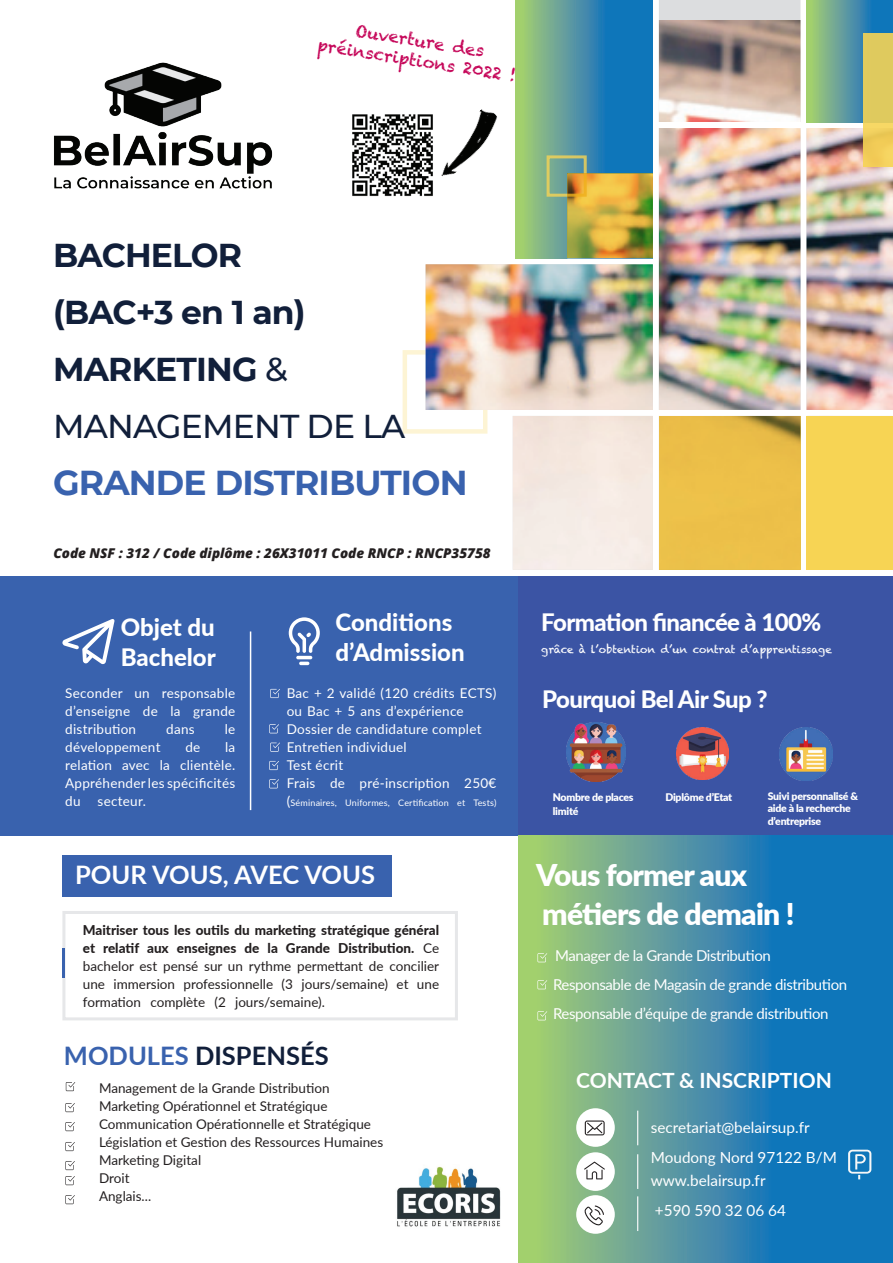
<style>
.page{position:relative;width:893px;height:1263px;background:#fff}
.page>*{position:absolute;margin:0;border:0;box-sizing:border-box;transform-origin:0 0}
.t1{font:700 34.5px "Montserrat";letter-spacing:-.025em;color:#3962ae}
.t2{font:700 33px/57px "Montserrat";letter-spacing:-.025em;color:#111f3a}
.t3{font:900 30px "Lato";letter-spacing:-.025em;color:#fff}
.t4{font:700 25.5px "Lato";color:#fff}
.t5{font:700 25.5px "Lato";color:#111f3a}
.t6{font:800 24px/30px "Lato";letter-spacing:-.01em;color:#fff}
.t7{font:700 21px "Lato";color:#fff}
.t8{font:16.5px/19.8px "Chalkduster";color:#c50558;text-align:center}
.t9{font:15.3px/30.6px "Lato";color:#fff}
.t10{font:15px/29px "Lato";letter-spacing:-.025em;color:#fff}
.t11{font:13.5px/18px "Lato";color:#231f20;text-align:justify}
.t12{font:13.5px/18px "Lato";letter-spacing:.02em;color:#fff;text-align:justify}
.t13{font:italic 800 13.5px "Open Sans";color:#231f20}
.t14{font:900 10.5px/12.5px "Lato";letter-spacing:-.025em;color:#fff}
.t15{font:10.5px "Chalkduster";color:#fff}
.t16{font:9px "Lato";letter-spacing:.02em;color:#fff}
.s1{font-weight:500}
.s2{font-size:13.5px}
.s3{font-weight:800}
.s4{color:#3962ae}
</style>
<div class="page">
<div style="left:0;top:576px;width:527px;height:260px;background:#3962ae"></div>
<div style="left:519px;top:576px;width:374px;height:260px;background:#3b54a4"></div>
<svg style="left:518px;top:836px;width:375px;height:427px;background:#4893a2"></svg>
<svg style="left:515px;top:0;width:378px;height:20px;background:#87b3bb"></svg>
<img style="left:426px;top:20px;width:467px;height:550px">
<div style="left:547px;top:155px;width:40px;height:42px;border:3px solid #f7d454"></div>
<div style="left:864px;top:33px;width:29px;height:134px;background:linear-gradient(to bottom,#d9c95f,#f2ce5a)"></div>
<div style="left:62px;top:855px;width:330px;height:41px;background:#3962ae"></div>
<div style="left:62px;top:911px;width:396px;height:109px;border:3px solid #e6e7e9"></div>
<hr style="left:62px;top:948px;width:3px;height:29px;background:#3962ae">
<div style="left:576px;top:1108px;width:39px;height:39px;background:#fff;border-radius:50%"></div>
<svg style="left:585px;top:1120px;width:20px;height:15px"></svg>
<div style="left:576px;top:1152px;width:39px;height:39px;background:#fff;border-radius:50%"></div>
<svg style="left:584px;top:1161px;width:21px;height:18px"></svg>
<div style="left:576px;top:1195px;width:39px;height:39px;background:#fff;border-radius:50%"></div>
<svg style="left:584px;top:1205px;width:20px;height:20px"></svg>
<hr style="left:637px;top:1110px;width:1px;height:35px;background:#fff">
<hr style="left:637px;top:1154px;width:1px;height:35px;background:#fff">
<hr style="left:637px;top:1196px;width:1px;height:35px;background:#fff">
<hr style="left:250px;top:631px;width:1px;height:179px;background:#fff">
<div style="left:659px;top:416px;width:141px;height:154px;background:#ecc049"></div>
<img style="left:567px;top:174px;width:86px;height:84px">
<div style="left:806px;top:416px;width:87px;height:154px;background:#f7d454"></div>
<svg style="left:65px;top:1103px;width:10px;height:9px"></svg>
<svg style="left:289px;top:617px;width:31px;height:36px"></svg>
<hr style="left:296px;top:656px;width:16px;height:3px;background:#fff;border-radius:2px">
<svg style="left:299px;top:662px;width:10px;height:3px"></svg>
<svg style="left:62px;top:619px;width:53px;height:45px"></svg>
<img style="left:54px;top:62px;width:219px;height:127px">
<svg style="left:65px;top:1122px;width:10px;height:9px"></svg>
<svg style="left:65px;top:1142px;width:10px;height:9px"></svg>
<svg style="left:65px;top:1161px;width:10px;height:9px"></svg>
<svg style="left:65px;top:1176px;width:10px;height:9px"></svg>
<svg style="left:65px;top:1195px;width:10px;height:9px"></svg>
<svg style="left:66px;top:1082px;width:9px;height:9px"></svg>
<img style="left:397px;top:1166px;width:104px;height:61px">
<svg style="left:270px;top:689px;width:10px;height:9px"></svg>
<svg style="left:270px;top:742px;width:10px;height:10px"></svg>
<svg style="left:269px;top:779px;width:10px;height:9px"></svg>
<svg style="left:269px;top:761px;width:10px;height:9px"></svg>
<svg style="left:269px;top:724px;width:10px;height:9px"></svg>
<svg style="left:537px;top:953px;width:10px;height:9px"></svg>
<svg style="left:537px;top:980px;width:10px;height:9px"></svg>
<svg style="left:537px;top:1011px;width:10px;height:9px"></svg>
<img style="left:676px;top:727px;width:52px;height:52px">
<img style="left:566px;top:722px;width:59px;height:59px">
<img style="left:779px;top:727px;width:53px;height:53px">
<svg style="left:848px;top:1150px;width:23px;height:29px"></svg>
<img style="left:352px;top:114px;width:83px;height:83px">
<img style="left:426px;top:104px;width:80px;height:77px">
<p class="t8" style="left:323px;top:15px;width:202px;rotate:9deg">Ouverture des préinscriptions 2022 !</p>
<h2 class="t2" style="left:53px;top:225px;width:354px">BACHELOR<br>(BAC+3 en 1 an)<br>MARKETING <span class="s1">&amp;<br>MANAGEMENT DE LA</span></h2>
<h1 class="t1" style="left:53px;top:458px;width:416px">GRANDE DISTRIBUTION</h1>
<p class="t13" style="left:53px;top:542px;width:439px">Code NSF : 312 / Code diplôme : 26X31011 Code RNCP : RNCP35758</p>
<h3 class="t6" style="left:121px;top:611px;width:95px">Objet du</h3>
<h3 class="t6" style="left:541px;top:606px;width:281px">Formation financée à 100%</h3>
<h3 class="t6" style="left:121px;top:641px;width:97px">Bachelor</h3>
<h3 class="t6" style="left:336px;top:606px;width:131px">Conditions d’Admission</h3>
<p class="t15" style="left:541px;top:643px;width:292px">grâce à l’obtention d’un contrat d’apprentissage</p>
<p class="t12" style="left:65px;top:684px;width:172px">Seconder un responsable d’enseigne de la grande distribution</p>
<p class="t12" style="left:166px;top:720px;width:30px">dans</p>
<p class="t12" style="left:225px;top:720px;width:12px">le</p>
<p class="t12" style="left:65px;top:738px;width:172px;text-indent:160px">la relation avec la clientèle.<br>Appréhender les spécificités du</p>
<p class="t12" style="left:65px;top:738px;width:97px">développement</p>
<p class="t12" style="left:185px;top:738px;width:16px">de</p>
<p class="t12" style="left:98px;top:792px;width:50px">secteur.</p>
<p class="t12" style="left:287px;top:684px;width:211px;text-align:left">Bac + 2 validé (120 crédits ECTS) ou Bac + 5 ans d’expérience<br>Dossier de candidature complet<br>Entretien individuel<br>Test écrit<br>Frais de pré-inscription 250€</p>
<p class="t16" style="left:287px;top:797px;width:211px"><span class="s2">(</span>Séminaires, Uniformes, Certification et Tests)</p>
<h3 class="t4" style="left:75px;top:856px;width:301px">POUR VOUS, AVEC VOUS</h3>
<p class="t11" style="left:83px;top:921px;width:358px"><span class="s3">Maitriser tous les outils du marketing stratégique général et relatif aux enseignes de la Grande Distribution.</span> Ce bachelor est pensé sur un rythme permettant de concilier une immersion professionnelle (3 jours/semaine) et une formation complète (2 jours/semaine).</p>
<h3 class="t5" style="left:64px;top:1037px;width:266px"><span class="s4">MODULES</span> DISPENSÉS</h3>
<p class="t11" style="left:99px;top:1078px;width:286px;text-align:left">Management de la Grande Distribution<br>Marketing Opérationnel et Stratégique<br>Communication Opérationnelle et Stratégique<br>Législation et Gestion des Ressources Humaines<br>Marketing Digital<br>Droit<br>Anglais...</p>
<h3 class="t6" style="left:542px;top:683px;width:227px">Pourquoi Bel Air Sup ?</h3>
<p class="t14" style="left:553px;top:790px;width:82px">Nombre de places</p>
<p class="t14" style="left:665px;top:790px;width:68px">Diplôme d’Etat</p>
<p class="t14" style="left:768px;top:789px;width:92px">Suivi personnalisé &amp;</p>
<p class="t14" style="left:553px;top:804px;width:27px">limité</p>
<p class="t14" style="left:768px;top:801px;width:85px">aide à la recherche d’entreprise</p>
<h3 class="t3" style="left:536px;top:852px;width:213px">Vous former aux</h3>
<h3 class="t3" style="left:542px;top:891px;width:254px">métiers de demain !</h3>
<p class="t10" style="left:555px;top:941px;width:217px">Manager de la Grande Distribution</p>
<p class="t10" style="left:553px;top:970px;width:296px">Responsable de Magasin de grande distribution<br>Responsable d’équipe de grande distribution</p>
<h3 class="t7" style="left:576px;top:1065px;width:257px">CONTACT &amp; INSCRIPTION</h3>
<p class="t9" style="left:651px;top:1111px;width:187px">secretariat@belairsup.fr<br>Moudong Nord 97122 B/M</p>
<p class="t9" style="left:651px;top:1165px;width:137px;line-height:29.7px">www.belairsup.fr +590 590 32 06 64</p>
</div>
